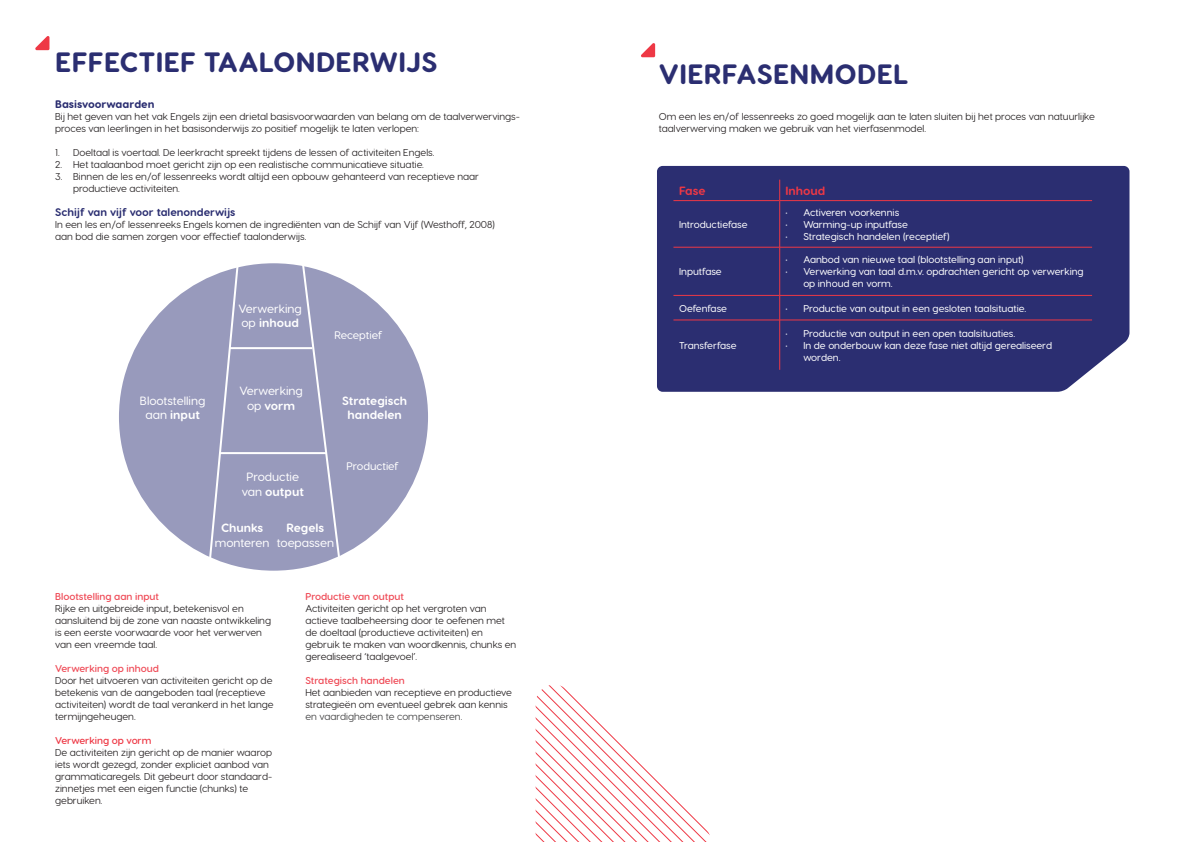
<style>
.page{position:relative;width:1191px;height:842px;background:#fff}
.page>*{position:absolute;margin:0;border:0;box-sizing:border-box;transform-origin:0 0}
.t1{font:800 28px "Visby Round CF";letter-spacing:.01em;color:#2b2e71}
.t2{font:500 12px/14.4px "Visby Round CF";letter-spacing:-.005em;color:#fff;text-align:center}
.t3{font:700 12px/14.4px "Visby Round CF";color:#fff;text-align:center}
.t4{font:700 12px "Visby Round CF";color:#ee3845}
.t5{font:700 11px "Visby Round CF";color:#2b2e71}
.t6{font:500 11px "Visby Round CF";color:#fff}
.t7{font:800 11px "Visby Round CF";color:#2b2e71}
.t8{font:10px/12px "Visby Round CF";color:#231f20}
.t9{font:500 10px/12px "Visby Round CF";color:#fff}
.t10{font:600 10px "Visby Round CF";color:#ef4a56}
.t11{font:10px "Visby Round CF";letter-spacing:-.01em;color:#3e3e3f}
.t12{font:600 10px "Visby Round CF";letter-spacing:-.01em;color:#ee3845}
.s1{font-weight:700}
</style>
<div class="page">
<svg style="left:35px;top:36px;width:14px;height:14px"></svg>
<svg style="left:535px;top:685px;width:175px;height:157px"></svg>
<div style="left:657px;top:166px;width:472px;height:226px;background:#2b2e71"></div>
<div style="left:119px;top:263px;width:309px;height:308px;background:#989abc;border-radius:50%"></div>
<hr style="left:779px;top:247px;width:313px;height:1px;background:#ee3845">
<hr style="left:779px;top:295px;width:313px;height:1px;background:#ee3845">
<hr style="left:779px;top:320px;width:313px;height:1px;background:#ee3845">
<hr style="left:779px;top:200px;width:313px;height:1px;background:#ee3845">
<svg style="left:779px;top:180px;width:1px;height:20px"></svg>
<hr style="left:673px;top:200px;width:106px;height:1px;background:#ee3845">
<hr style="left:779px;top:201px;width:1px;height:46px;background:#ee3845">
<hr style="left:779px;top:247px;width:1px;height:48px;background:#ee3845">
<svg style="left:779px;top:295px;width:1px;height:25px"></svg>
<hr style="left:779px;top:320px;width:1px;height:50px;background:#ee3845">
<hr style="left:673px;top:247px;width:106px;height:1px;background:#ee3845">
<hr style="left:673px;top:295px;width:106px;height:1px;background:#ee3845">
<hr style="left:673px;top:320px;width:106px;height:1px;background:#ee3845">
<svg style="left:208px;top:267px;width:32px;height:298px"></svg>
<svg style="left:300px;top:265px;width:43px;height:304px"></svg>
<hr style="left:229px;top:347px;width:83px;height:2px;background:#fff">
<hr style="left:219px;top:452px;width:107px;height:2px;background:#fff">
<svg style="left:641px;top:43px;width:14px;height:14px"></svg>
<h1 class="t1" style="left:55px;top:44px;width:384px">EFFECTIEF TAALONDERWIJS</h1>
<p class="t7" style="left:55px;top:97px;width:101px">Basisvoorwaarden</p>
<p class="t8" style="left:55px;top:110px;width:466px">Bij het geven van het vak Engels zijn een drietal basisvoorwaarden van belang om de taalverwervings&shy;proces van leerlingen in het basisonderwijs zo positief mogelijk te laten verlopen:</p>
<p class="t8" style="left:55px;top:146px;width:381px">1. Doeltaal is voertaal. De leerkracht spreekt tijdens de lessen of activiteiten Engels.</p>
<p class="t8" style="left:55px;top:158px;width:370px">2. Het taalaanbod moet gericht zijn op een realistische communicatieve situatie.</p>
<p class="t8" style="left:73px;top:170px;width:407px;text-indent:-18px">3. Binnen de les en/of lessenreeks wordt altijd een opbouw gehanteerd van receptieve naar productieve activiteiten.</p>
<p class="t5" style="left:55px;top:205px;width:182px">Schijf van vijf voor talenonderwijs</p>
<p class="t8" style="left:55px;top:218px;width:441px">In een les en/of lessenreeks Engels komen de ingrediënten van de Schijf van Vijf (Westhoff, 2008) aan bod die samen zorgen voor effectief taalonderwijs.</p>
<p class="t2" style="left:238px;top:301px;width:65px;text-align:left">Verwerking op <span class="s1">inhoud</span></p>
<p class="t6" style="left:334px;top:328px;width:49px">Receptief</p>
<p class="t2" style="left:140px;top:393px;width:67px">Blootstelling aan <span class="s1">input</span></p>
<p class="t2" style="left:239px;top:384px;width:65px">Verwerking op <span class="s1">vorm</span></p>
<p class="t3" style="left:342px;top:393px;width:67px">Strategisch handelen</p>
<p class="t2" style="left:242px;top:470px;width:64px">Productie van <span class="s1">output</span></p>
<p class="t3" style="left:221px;top:521px;width:44px">Chunks</p>
<p class="t2" style="left:215px;top:535px;width:56px">monteren</p>
<p class="t3" style="left:287px;top:521px;width:39px">Regels</p>
<p class="t2" style="left:277px;top:535px;width:59px">toepassen</p>
<p class="t6" style="left:346px;top:459px;width:54px">Productief</p>
<p class="t10" style="left:55px;top:590px;width:105px">Blootstelling aan input</p>
<p class="t8" style="left:55px;top:602px;width:217px">Rijke en uitgebreide input, betekenisvol en aansluitend bij de zone van naaste ontwikkeling is een eerste voorwaarde voor het verwerven van een vreemde taal.</p>
<p class="t10" style="left:55px;top:662px;width:105px">Verwerking op inhoud</p>
<p class="t8" style="left:55px;top:674px;width:220px">Door het uitvoeren van activiteiten gericht op de betekenis van de aangeboden taal (receptieve activiteiten) wordt de taal verankerd in het lange termijngeheugen.</p>
<p class="t12" style="left:55px;top:734px;width:98px">Verwerking op vorm</p>
<p class="t8" style="left:55px;top:746px;width:218px">De activiteiten zijn gericht op de manier waarop iets wordt gezegd, zonder expliciet aanbod van grammaticaregels. Dit gebeurt door standaard&shy;zinnetjes met een eigen functie (chunks) te gebruiken.</p>
<p class="t10" style="left:305px;top:590px;width:100px">Productie van output</p>
<p class="t8" style="left:305px;top:602px;width:212px">Activiteiten gericht op het vergroten van actieve taalbeheersing door te oefenen met de doeltaal (productieve activiteiten) en gebruik te maken van woordkennis, chunks en gerealiseerd ‘taalgevoel’.</p>
<p class="t10" style="left:305px;top:674px;width:101px">Strategisch handelen</p>
<p class="t8" style="left:305px;top:686px;width:208px">Het aanbieden van receptieve en productieve strategieën om eventueel gebrek aan kennis</p>
<p class="t11" style="left:305px;top:710px;width:158px">en vaardigheden te compenseren.</p>
<h1 class="t1" style="left:659px;top:56px;width:251px">VIERFASENMODEL</h1>
<p class="t8" style="left:659px;top:110px;width:437px">Om een les en/of lessenreeks zo goed mogelijk aan te laten sluiten bij het proces van natuurlijke taalverwerving maken we gebruik van het vierfasenmodel.</p>
<p class="t4" style="left:679px;top:183px;width:28px">Fase</p>
<p class="t4" style="left:785px;top:183px;width:41px">Inhoud</p>
<p class="t9" style="left:679px;top:218px;width:70px">Introductiefase</p>
<p class="t9" style="left:785px;top:206px;width:115px">• Activeren voorkennis</p>
<p class="t9" style="left:785px;top:218px;width:124px">• Warming-up inputfase</p>
<p class="t9" style="left:785px;top:230px;width:166px">• Strategisch handelen (receptief)</p>
<p class="t9" style="left:679px;top:266px;width:44px">Inputfase</p>
<p class="t9" style="left:785px;top:254px;width:240px">• Aanbod van nieuwe taal (blootstelling aan input)</p>
<p class="t9" style="left:803px;top:266px;width:282px;text-indent:-18px">• Verwerking van taal d.m.v. opdrachten gericht op verwerking op inhoud en vorm.</p>
<p class="t9" style="left:679px;top:302px;width:49px">Oefenfase</p>
<p class="t9" style="left:785px;top:302px;width:242px">• Productie van output in een gesloten taalsituatie.</p>
<p class="t9" style="left:679px;top:339px;width:59px">Transferfase</p>
<p class="t9" style="left:785px;top:327px;width:231px">• Productie van output in een open taalsituaties.</p>
<p class="t9" style="left:803px;top:339px;width:250px;text-indent:-18px">• In de onderbouw kan deze fase niet altijd gerealiseerd worden.</p>
</div>
